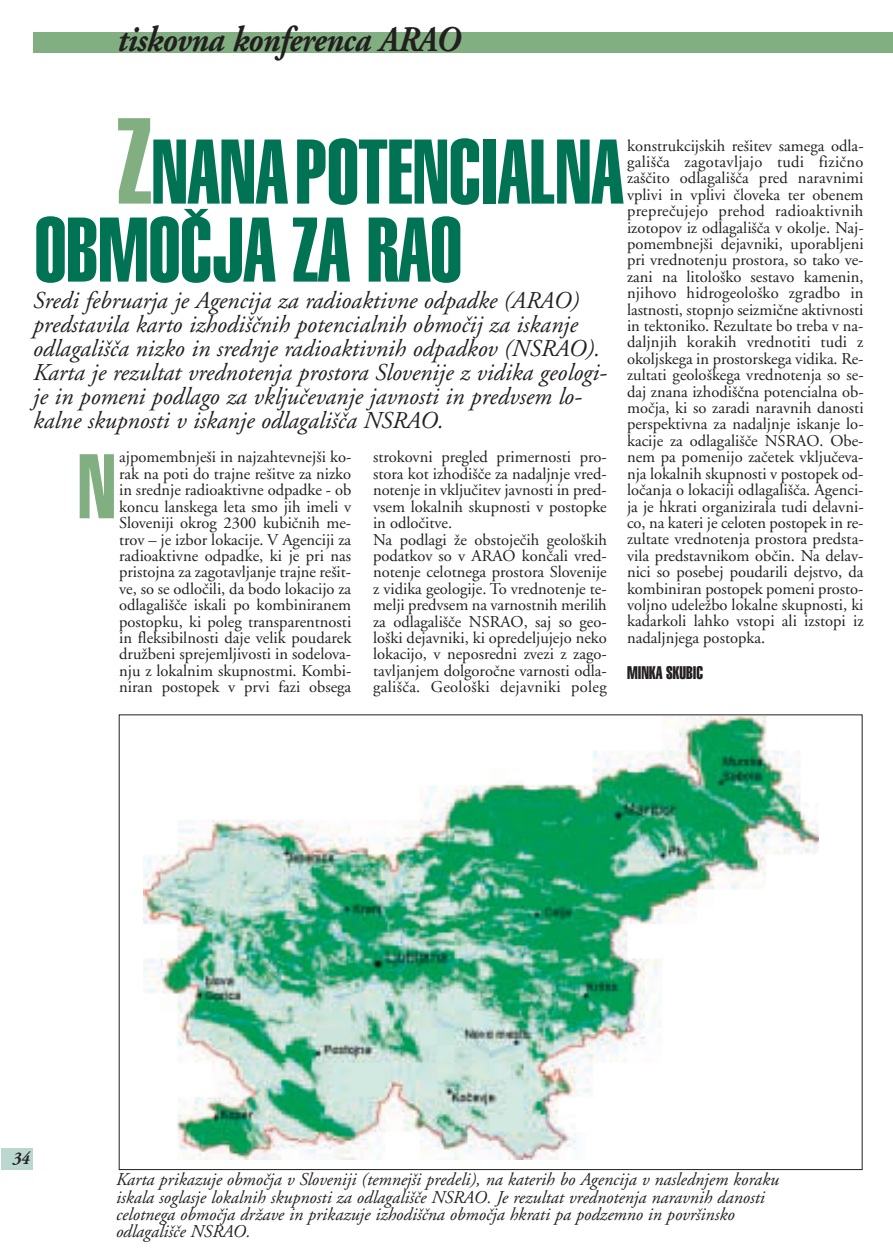
<style>
.page{position:relative;width:893px;height:1254px;background:#fff}
.page>*{position:absolute;margin:0;border:0;box-sizing:border-box;transform-origin:0 0}
.t1{font:90px/78px "SS Helvetica Extra Compressed";color:#007355;scale:.95 1}
.t2{font:90px "SS Helvetica Extra Compressed";color:#81af82}
.t3{font:italic 700 36px "SA Garamond";letter-spacing:-.015em;color:#231f1f;scale:.9 1}
.t4{font:italic 24.15px/24px "SA Garamond";color:#231f1f}
.t5{font:italic 18px/17.2px "SA Garamond";color:#231f1f}
.t6{font:18px "SS Helvetica Extra Compressed";color:#231f1f}
.t7{font:italic 700 18px "SA Garamond";color:#231f1f;scale:.9 1}
.t8{font:16.5px/16.4px "SA Garamond";color:#231f1f;text-align:justify}
.s1{font-size:120px;color:#81af82}
.s2{font-family:"Helvetica CE Extra Compressed"}
</style>
<div class="page">
<div style="left:33px;top:32px;width:859px;height:20px;background:#81af82"></div>
<div style="left:1px;top:1148px;width:32px;height:21px;background:#bcd7cf"></div>
<img style="left:143px;top:717px;width:675px;height:443px">
<h2 class="t3" style="left:117px;top:25px;width:382px">tiskovna konferenca ARAO</h2>
<h1 class="t1" style="left:35px;top:138px;width:621px;text-indent:83px"><span class="s1">Z</span>NANAPOTENCIALNA<br>OBMO<span class="s2">^</span>JA ZA RAO</h1>
<p class="t4" style="left:33px;top:291px;width:575px">Sredi februarja je Agencija za radioaktivne odpadke (ARAO) predstavila karto izhodi{~nih potencialnih obmo~ij za iskanje odlagali{~a nizko in srednje radioaktivnih odpadkov (NSRAO).<br>Karta je rezultat vrednotenja prostora Slovenije z vidika geologi&shy;je in pomeni podlago za vklju~evanje javnosti in predvsem lo&shy;kalne skupnosti v iskanje odlagali{~a NSRAO.</p>
<p class="t8" style="left:627px;top:139px;width:238px">konstrukcijskih re{itev samega odla&shy;gali{~a zagotavljajo tudi fizi~no za{~ito odlagali{~a pred naravnimi vplivi in vplivi ~loveka ter obenem prepre~ujejo prehod radioaktivnih izotopov iz odlagali{~a v okolje. Naj&shy;pomembnej{i dejavniki, uporabljeni pri vrednotenju prostora, so tako ve&shy;zani na litolo{ko sestavo kamenin, njihovo hidrogeolo{ko zgradbo in lastnosti, stopnjo seizmi~ne aktivnosti in tektoniko. Rezultate bo treba v na&shy;daljnjih korakih vrednotiti tudi z okoljskega in prostorskega vidika. Re&shy;zultati geolo{kega vrednotenja so se&shy;daj znana izhodi{~na potencialna ob&shy;mo~ja, ki so zaradi naravnih danosti perspektivna za nadaljnje iskanje lo&shy;kacije za odlagali{~e NSRAO. Obe&shy;nem pa pomenijo za~etek vklju~eva&shy;nja lokalnih skupnosti v postopek od&shy;lo~anja o lokaciji odlagali{~a. Agenci&shy;ja je hkrati organizirala tudi delavni&shy;co, na kateri je celoten postopek in re&shy;zultate vrednotenja prostora predsta&shy;vila predstavnikom ob~in. Na delav&shy;nici so posebej poudarili dejstvo, da kombiniran postopek pomeni prosto&shy;voljno udele`bo lokalne skupnosti, ki kadarkoli lahko vstopi ali izstopi iz nadaljnjega postopka.</p>
<p class="t6" style="left:627px;top:666px;width:77px">MINKA SKUBIC</p>
<p class="t8" style="left:119px;top:451px;width:234px">ajpomembnje{i in najzahtevnej{i ko&shy;rak na poti do trajne re{itve za nizko in srednje radioaktivne odpadke - ob koncu lanskega leta smo jih imeli v Sloveniji okrog 2300 kubi~nih me&shy;trov – je izbor lokacije. V Agenciji za radioaktivne odpadke, ki je pri nas pristojna za zagotavljanje trajne re{it&shy;ve, so se odlo~ili, da bodo lokacijo za odlagali{~e iskali po kombiniranem postopku, ki poleg transparentnosti in fleksibilnosti daje velik poudarek dru`beni sprejemljivosti in sodelova&shy;nju z lokalnim skupnostmi. Kombi&shy;niran postopek v prvi fazi obsega</p>
<p class="t8" style="left:373px;top:451px;width:235px;text-align:left">strokovni pregled primernosti pro&shy;stora kot izhodi{~e za nadaljnje vred&shy;notenje in vklju~itev javnosti in pred&shy;vsem lokalnih skupnosti v postopke in odlo~itve.<br>Na podlagi `e obstoje~ih geolo{kih podatkov so v ARAO kon~ali vred&shy;notenje celotnega prostora Slovenije z vidika geologije. To vrednotenje te&shy;melji predvsem na varnostnih merilih za odlagali{~e NSRAO, saj so geo&shy;lo{ki dejavniki, ki opredeljujejo neko lokacijo, v neposredni zvezi z zago&shy;tavljanjem dolgoro~ne varnosti odla&shy;gali{~a. Geolo{ki dejavniki poleg</p>
<h1 class="t2" style="left:78px;top:454px;width:40px">N</h1>
<p class="t7" style="left:13px;top:1151px;width:20px">34</p>
<p class="t5" style="left:116px;top:1173px;width:664px">Karta prikazuje obmo~ja v Sloveniji (temnej{i predeli), na katerih bo Agencija v naslednjem koraku iskala soglasje lokalnih skupnosti za odlagali{~e NSRAO. Je rezultat vrednotenja naravnih danosti celotnega obmo~ja dr`ave in prikazuje izhodi{~na obmo~ja hkrati pa podzemno in povr{insko odlagali{~e NSRAO.</p>
</div>
